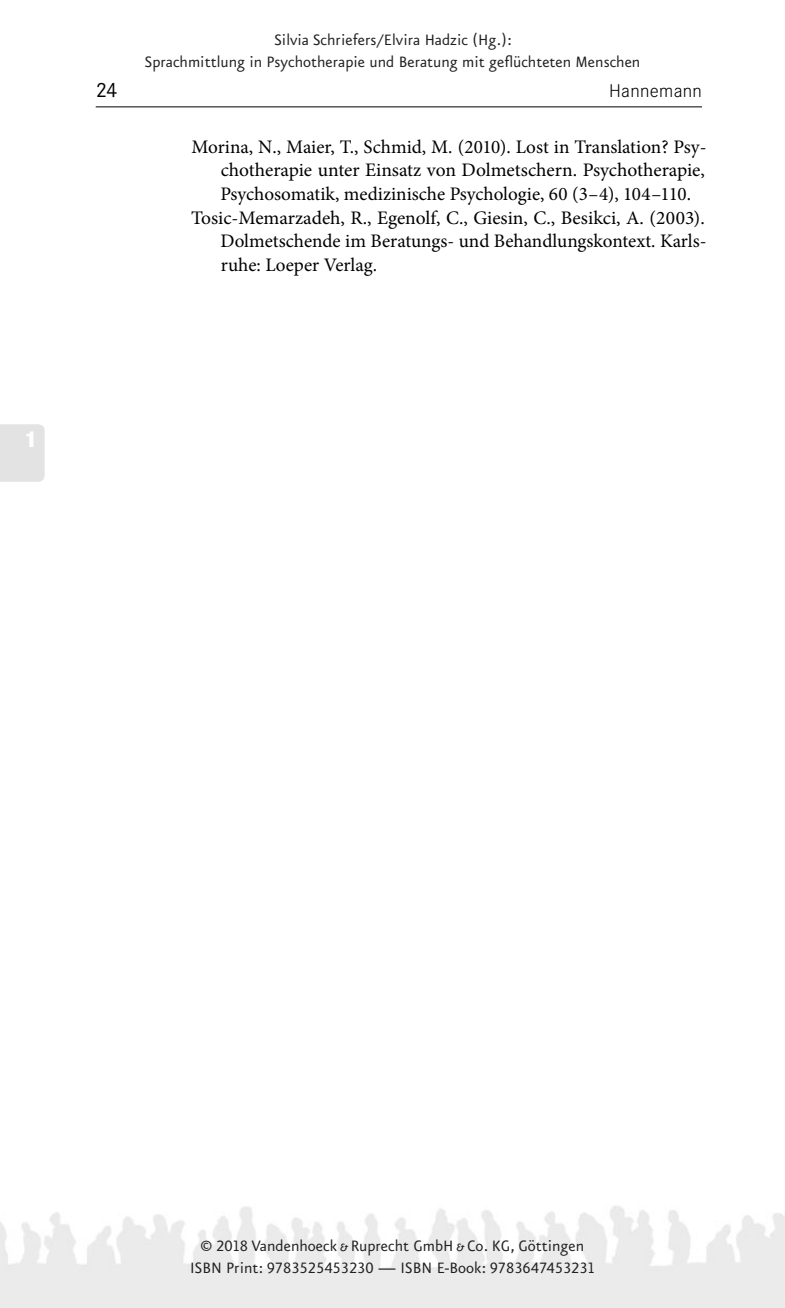
<style>
.page{position:relative;width:785px;height:1308px;background:#fff}
.page>*{position:absolute;margin:0;border:0;box-sizing:border-box;transform-origin:0 0}
.t1{font:800 22.5px "Corporate S";color:#fff}
.t2{font:20.25px "Corporate S";color:#000}
._42_Literatur{font:19.12px/23.6px "Minion Pro";letter-spacing:-.005em;color:#000;text-align:justify}
.t3{font:18px/22.5px "VR Eureka Sans";color:#231f20;text-align:center}
.t4{font:300 18px "Corporate S";letter-spacing:.015em;color:#000}
</style>
<div class="page">
<hr style="left:96px;top:106px;width:606px;height:1px;background:#000">
<div style="left:0;top:424px;width:45px;height:58px;background:#e3e3e3"></div>
<p class="t1" style="left:24px;top:425px;width:16px">1</p>
<p class="t3" style="left:144px;top:30px;width:497px;line-height:21.6px">Silvia Schriefers/Elvira Hadzic (Hg.):<br>Sprachmittlung in Psychotherapie und Beratung mit geflüchteten Menschen</p>
<p class="t2" style="left:96px;top:78px;width:24px">24</p>
<p class="t4" style="left:609px;top:81px;width:94px">Hannemann</p>
<p class="_42_Literatur" style="left:220px;top:135px;width:487px;text-indent:-29px">Morina, N., Maier, T., Schmid, M. (2010). Lost in Translation? Psy&shy;chotherapie unter Einsatz von Dolmetschern. Psychotherapie, Psychosomatik, medizinische Psychologie, 60 (3–4), 104–110.</p>
<p class="_42_Literatur" style="left:220px;top:206px;width:487px;text-indent:-29px">Tosic-Memarzadeh, R., Egenolf, C., Giesin, C., Besikci, A. (2003).<br>Dolmetschende im Beratungs- und Behandlungskontext. Karls&shy;ruhe: Loeper Verlag.</p>
<p class="t3" style="left:190px;top:1235px;width:406px">© 2018 Vandenhoeck &amp; Ruprecht GmbH &amp; Co. KG, Göttingen<br>ISBN Print: 9783525453230 — ISBN E-Book: 9783647453231</p>
</div>
